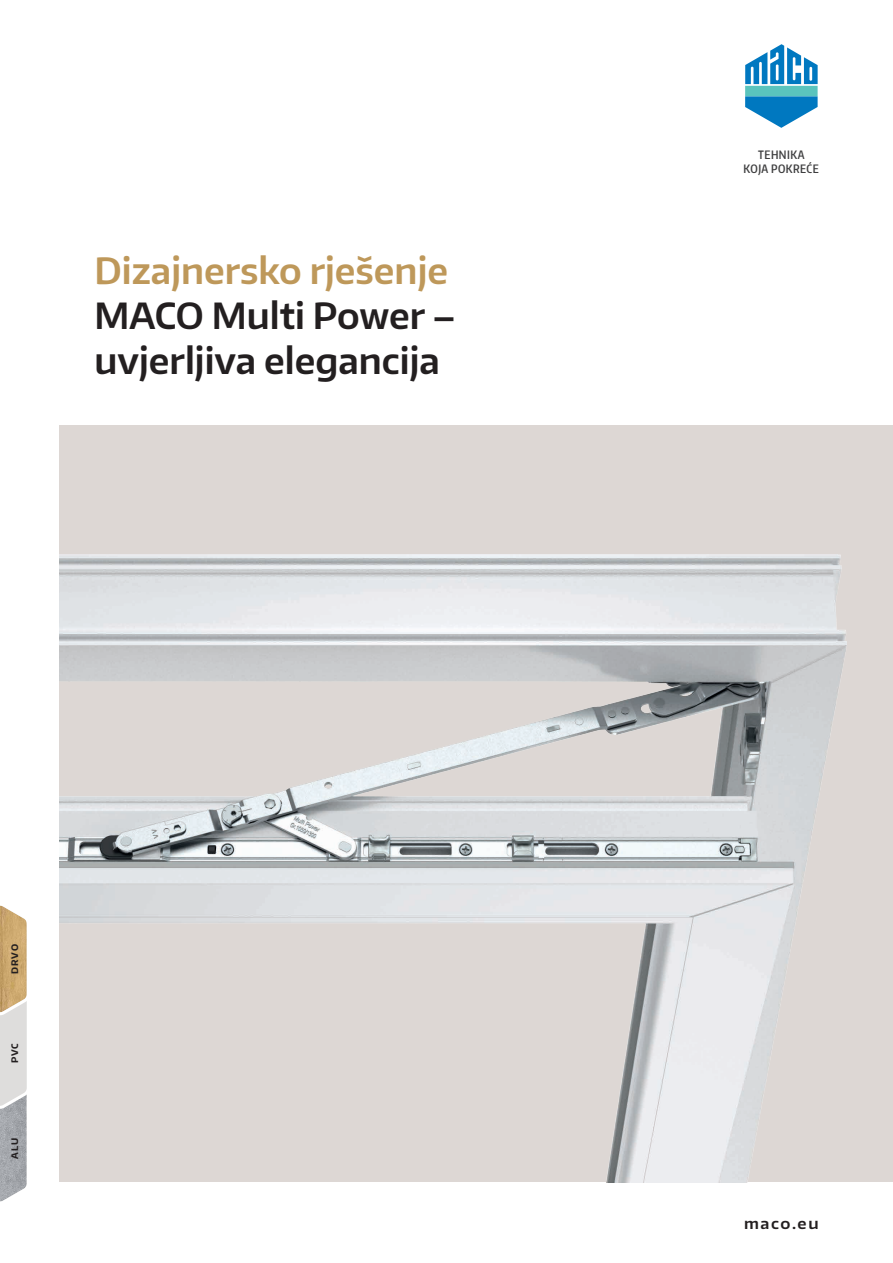
<style>
.page{position:relative;width:893px;height:1263px;background:#fff}
.page>*{position:absolute;margin:0;border:0;box-sizing:border-box;transform-origin:0 0}
.Headline_U1_schwarz{font:600 36px/45px "Encode Sans Normal";color:#231f20}
.Headline_U1_gold{font:600 36px "Encode Sans Normal";color:#be985a}
.URL_U1{font:600 15px "Encode Sans Wide";letter-spacing:.105em;color:#231f20}
.t1{font:600 11.55px/13.6px "Encode Sans Compressed";letter-spacing:.04em;color:#3e3e3f;text-align:center}
.Material_U1{font:700 9px "Encode Sans Normal";letter-spacing:.085em;color:#231f20}
</style>
<div class="page">
<div style="left:60px;top:425px;width:833px;height:757px;background:#ddd7d4"></div>
<img style="left:60px;top:555px;width:786px;height:627px">
<svg style="left:0;top:905px;width:27px;height:297px;background:#c8beae"></svg>
<svg style="left:745px;top:44px;width:73px;height:84px"></svg>
<p class="Headline_U1_gold" style="left:95px;top:247px;width:355px">Dizajnersko rješenje</p>
<p class="Headline_U1_schwarz" style="left:95px;top:292px;width:363px">MACO Multi Power – uvjerljiva elegancija</p>
<p class="Material_U1" style="left:9px;top:974px;width:31px;rotate:-90deg">DRVO</p>
<p class="Material_U1" style="left:9px;top:1063px;width:21px;rotate:-90deg">PVC</p>
<p class="Material_U1" style="left:9px;top:1158px;width:22px;rotate:-90deg">ALU</p>
<p class="t1" style="left:744px;top:148px;width:77px">TEHNIKA<br>KOJA POKREĆE</p>
<p class="URL_U1" style="left:744px;top:1213px;width:76px">maco.eu</p>
</div>
